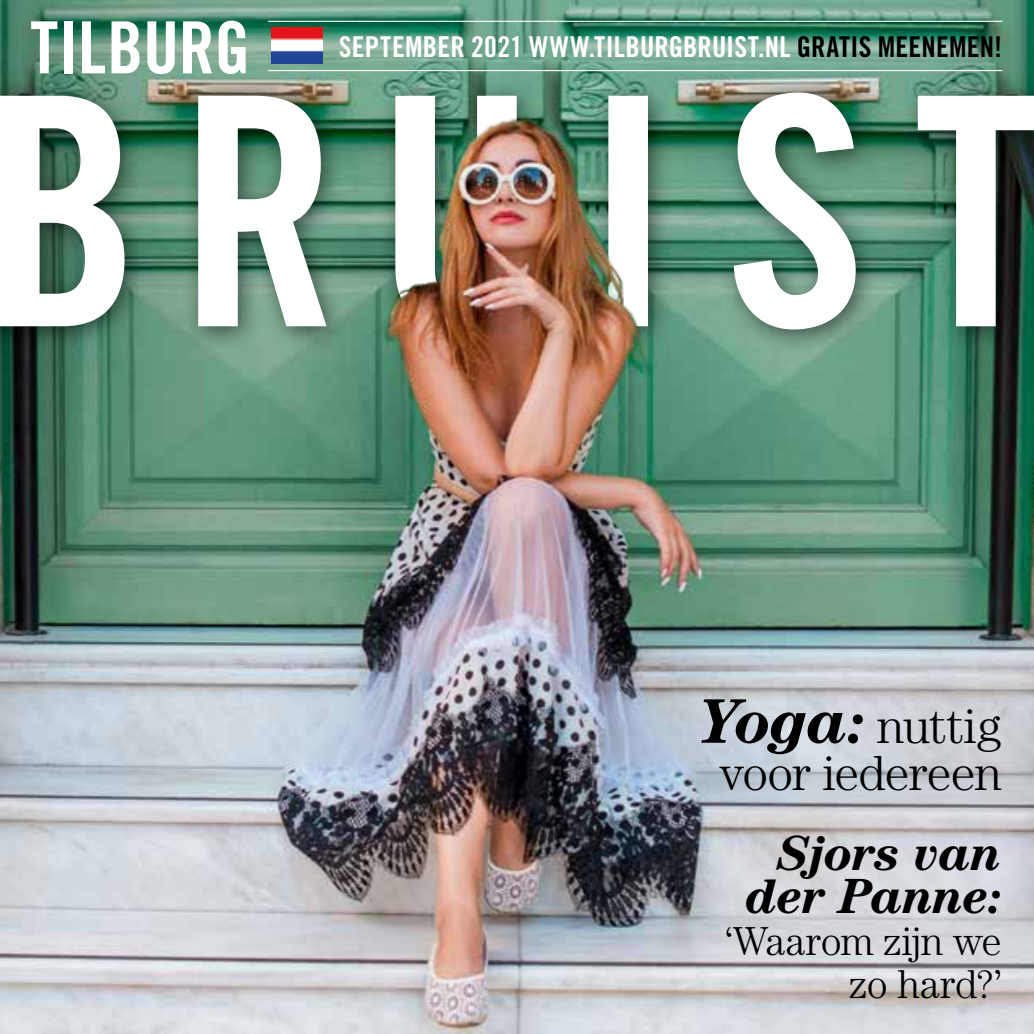
<style>
.page{position:relative;width:1034px;height:1034px;background:#fff}
.page>*{position:absolute;margin:0;border:0;box-sizing:border-box;transform-origin:0 0}
.t1{font:72px "Trade Gothic LT Std Bd Cn 20";letter-spacing:-.005em;color:#fff}
.t2{font:300 49.5px/47.2px "Century LT";letter-spacing:-.02em;color:#000;text-align:center}
.t3{font:italic 700 49.5px/42.8px "Century LT";letter-spacing:-.02em;color:#000;text-align:right}
.t4{font:300 40.5px/42.8px "Century LT";letter-spacing:-.015em;color:#000;text-align:right}
.t5{font:28.8px "Trade Gothic LT Std Bd Cn 20";letter-spacing:.01em;color:#fff}
.s1{color:#000}
.s2{font-weight:700;font-style:italic;font-size:63px}
</style>
<div class="page">
<img style="left:0;top:0;width:1033px;height:1033px">
<div style="left:0;top:76px;width:1033px;height:279px;background:#000;opacity:.55"></div>
<svg style="left:0;top:92px;width:1033px;height:237px"></svg>
<img style="left:367px;top:0;width:299px;height:480px">
<img style="left:271px;top:28px;width:51px;height:36px">
<hr style="left:268px;top:70px;width:734px;height:1px;background:#fff">
<hr style="left:268px;top:21px;width:734px;height:1px;background:#fff">
<h1 class="t1" style="left:30px;top:4px;width:221px">TILBURG</h1>
<p class="t5" style="left:339px;top:30px;width:664px">SEPTEMBER 2021 WWW.TILBURGBRUIST.NL <span class="s1">GRATIS MEENEMEN!</span></p>
<h2 class="t2" style="left:698px;top:701px;width:305px"><span class="s2">Yoga:</span> nuttig voor iedereen</h2>
<h2 class="t3" style="left:746px;top:831px;width:257px">Sjors van der Panne:</h2>
<h3 class="t4" style="left:725px;top:919px;width:278px">‘Waarom zijn we zo hard?’</h3>
</div>
